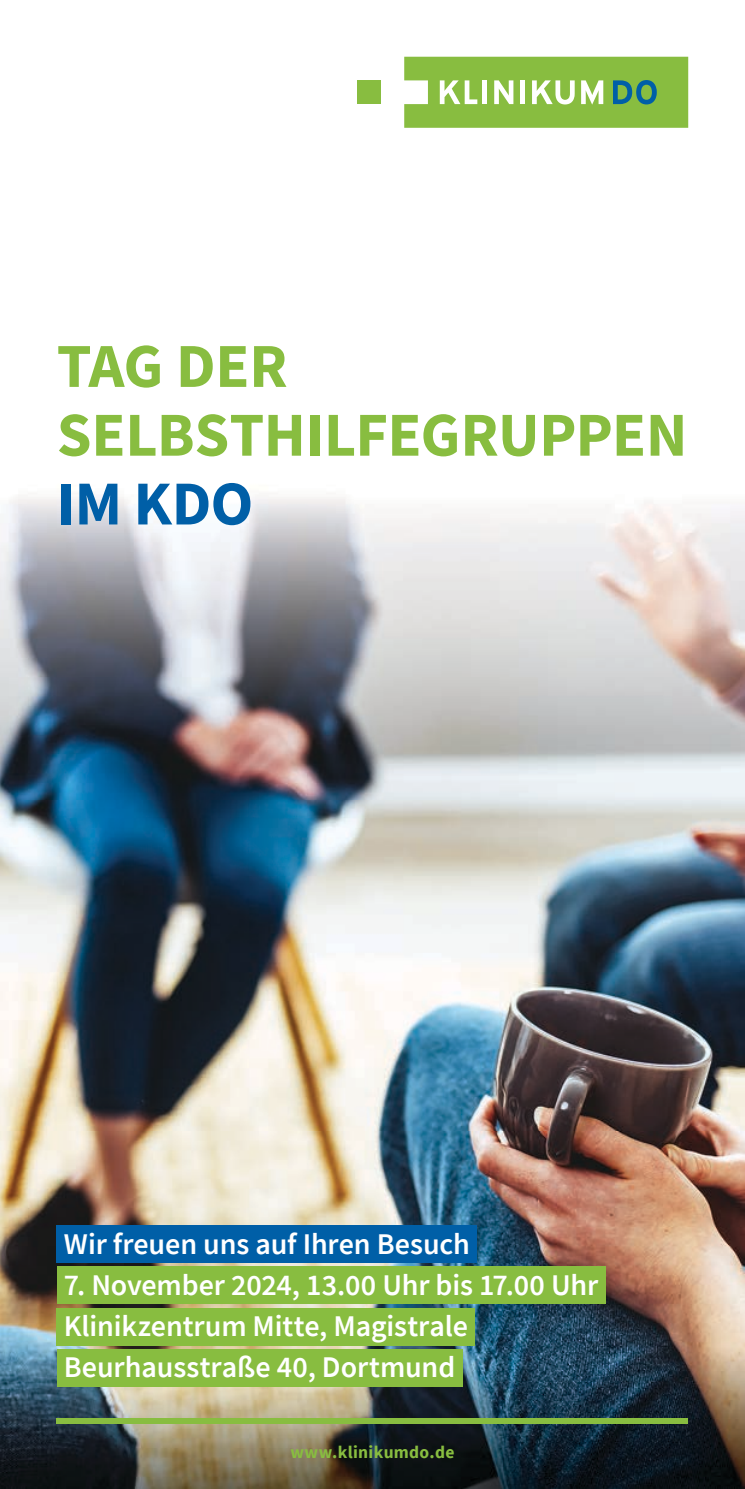
<style>
.page{position:relative;width:745px;height:1489px;background:#fff}
.page>*{position:absolute;margin:0;border:0;box-sizing:border-box;transform-origin:0 0}
.t1{font:700 62.5px/68.8px "Source Sans Pro";letter-spacing:-.005em;color:#88bd40}
.t2{font:700 62.5px "Source Sans Pro";color:#005fa7}
.t3{font:600 30px/41.2px "Source Sans Pro";letter-spacing:-.005em;color:#fff}
.t4{font:700 17.5px "Source Sans Pro";letter-spacing:.02em;color:#88bd40}
</style>
<div class="page">
<div style="left:356px;top:80px;width:24px;height:24px;background:#88bd40"></div>
<svg style="left:404px;top:57px;width:283px;height:71px;background:#92c25a"></svg>
<img style="left:0;top:497px;width:744px;height:991px">
<div style="left:57px;top:1418px;width:630px;height:5px;background:#88bd40"></div>
<div style="left:57px;top:1225px;width:419px;height:37px;background:#005fa7"></div>
<div style="left:57px;top:1266px;width:548px;height:37px;background:#88bd40"></div>
<div style="left:57px;top:1307px;width:418px;height:38px;background:#88bd40"></div>
<div style="left:57px;top:1348px;width:405px;height:38px;background:#88bd40"></div>
<h1 class="t1" style="left:57px;top:331px;width:631px">TAG DER<br>SELBSTHILFEGRUPPEN</h1>
<h1 class="t2" style="left:57px;top:461px;width:198px">IM KDO</h1>
<p class="t3" style="left:64px;top:1222px;width:407px">Wir freuen uns auf Ihren Besuch</p>
<p class="t3" style="left:64px;top:1263px;width:535px">7. November 2024, 13.00 Uhr bis 17.00 Uhr<br>Klinikzentrum Mitte, Magistrale<br>Beurhausstraße 40, Dortmund</p>
<p class="t4" style="left:290px;top:1439px;width:165px">www.klinikumdo.de</p>
</div>
